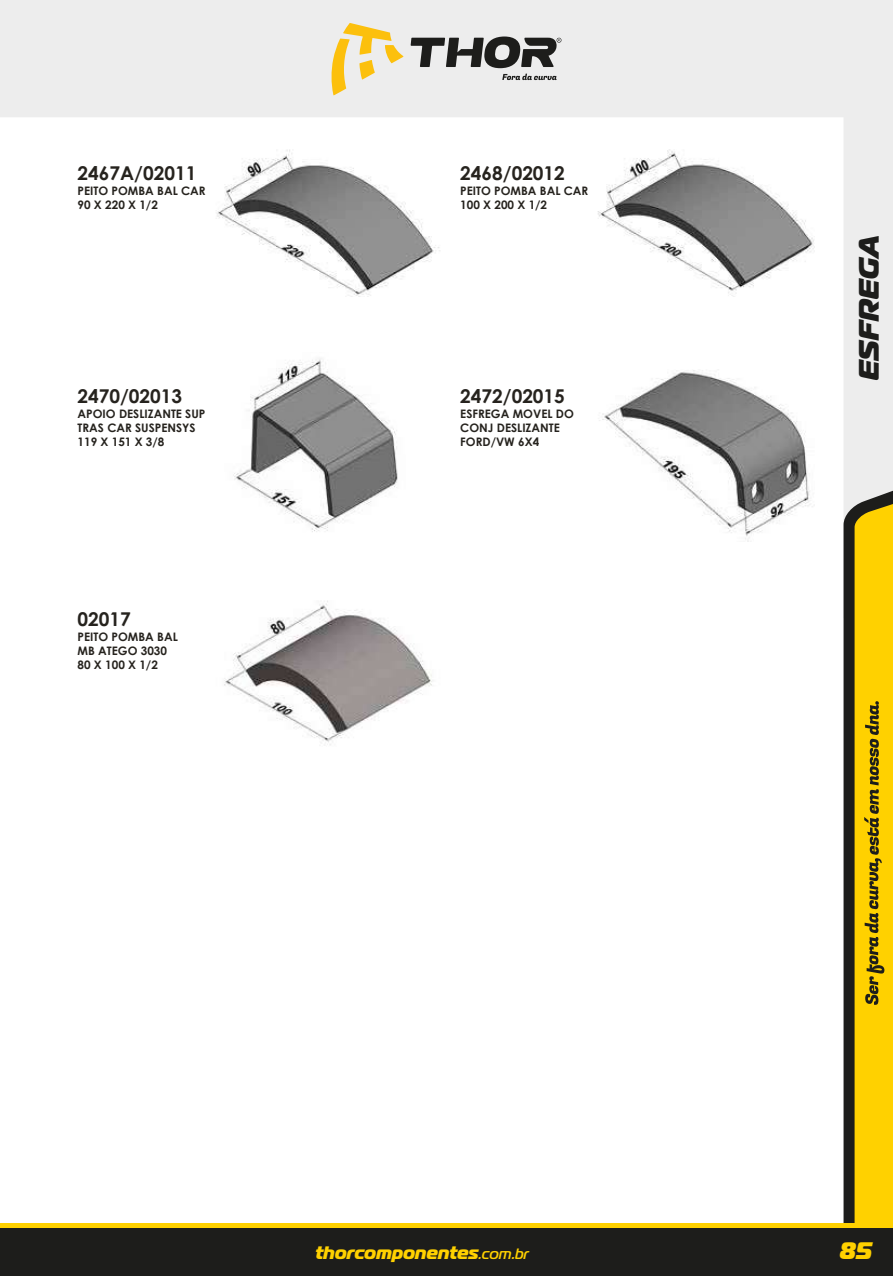
<style>
.page{position:relative;width:893px;height:1276px;background:#fff}
.page>*{position:absolute;margin:0;border:0;box-sizing:border-box;transform-origin:0 0}
.t1{font:italic 800 28.2px "Magistral";color:#1d1d1b}
.t2{font:italic 800 23.85px "Magistral";color:#ffd100}
.t3{font:700 19.05px "Century Gothic";color:#26231e}
.t4{font:italic 800 18px "Magistral";color:#ffd100}
.t5{font:700 11.7px/14.1px "Century Gothic";color:#26231e}
.s1{font-weight:500;font-size:15px}
</style>
<div class="page">
<svg style="left:0;top:0;width:893px;height:483px"></svg>
<svg style="left:411px;top:36px;width:150px;height:32px;background:#7b7b7a"></svg>
<svg style="left:502px;top:74px;width:55px;height:6px"></svg>
<svg style="left:331px;top:23px;width:72px;height:72px;background:#f1dea5"></svg>
<div style="left:0;top:1223px;width:893px;height:53px;background:#ffd100"></div>
<div style="left:0;top:1228px;width:893px;height:48px;background:#1d1d1b"></div>
<svg style="left:843px;top:483px;width:50px;height:740px;background:#c0a010"></svg>
<img style="left:590px;top:352px;width:239px;height:190px">
<img style="left:224px;top:600px;width:208px;height:145px">
<img style="left:207px;top:352px;width:240px;height:180px">
<img style="left:590px;top:133px;width:239px;height:177px">
<img style="left:207px;top:133px;width:240px;height:177px">
<h3 class="t3" style="left:78px;top:158px;width:120px">2467A/02011</h3>
<p class="t5" style="left:78px;top:183px;width:130px">PEITO POMBA BAL CAR<br>90 X 220 X 1/2</p>
<h3 class="t3" style="left:78px;top:381px;width:106px">2470/02013</h3>
<p class="t5" style="left:78px;top:406px;width:129px">APOIO DESLIZANTE SUP<br>TRAS CAR SUSPENSYS<br>119 X 151 X 3/8</p>
<h3 class="t3" style="left:78px;top:604px;width:55px">02017</h3>
<p class="t5" style="left:78px;top:629px;width:102px">PEITO POMBA BAL<br>MB ATEGO 3030<br>80 X 100 X 1/2</p>
<h3 class="t3" style="left:460px;top:158px;width:106px">2468/02012</h3>
<p class="t5" style="left:460px;top:183px;width:130px">PEITO POMBA BAL CAR<br>100 X 200 X 1/2</p>
<h3 class="t3" style="left:460px;top:381px;width:106px">2472/02015</h3>
<p class="t5" style="left:460px;top:406px;width:115px">ESFREGA MOVEL DO<br>CONJ DESLIZANTE<br>FORD/VW 6X4</p>
<h3 class="t4" style="left:315px;top:1240px;width:215px">thorcomponentes<span class="s1">.com.br</span></h3>
<h1 class="t1" style="left:850px;top:381px;width:148px;rotate:-90deg">ESFREGA</h1>
<h2 class="t2" style="left:839px;top:1234px;width:34px">85</h2>
</div>
